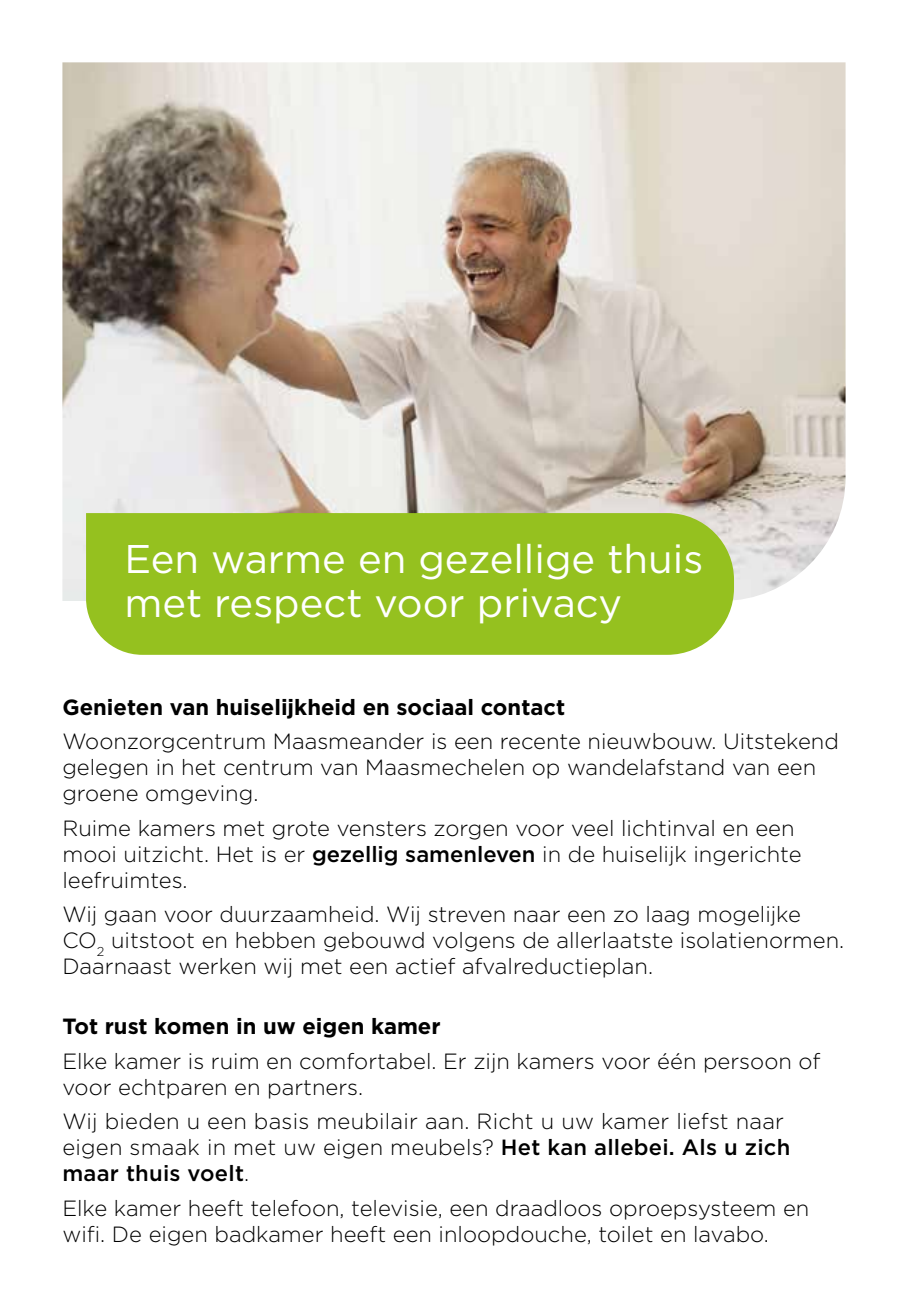
<style>
.page{position:relative;width:908px;height:1304px;background:#fff}
.page>*{position:absolute;margin:0;border:0;box-sizing:border-box;transform-origin:0 0}
.t1{font:40px/44px "Gotham";color:#fff}
.t2{font:300 22px/26px "Gotham";color:#000}
.t3{font:700 22px "Gotham";color:#000}
.s1{font-weight:500}
</style>
<div class="page">
<img style="left:62px;top:62px;width:783px;height:539px">
<div style="left:86px;top:513px;width:647px;height:142px;background:#95c11f"></div>
<h1 class="t1" style="left:124px;top:536px;width:580px">Een warme en gezellige thuis met respect voor privacy</h1>
<p class="t3" style="left:62px;top:693px;width:504px">Genieten van huiselijkheid en sociaal contact</p>
<p class="t2" style="left:62px;top:728px;width:777px">Woonzorgcentrum Maasmeander is een recente nieuwbouw. Uitstekend gelegen in het centrum van Maasmechelen op wandelafstand van een groene omgeving.</p>
<p class="t2" style="left:62px;top:815px;width:740px">Ruime kamers met grote vensters zorgen voor veel lichtinval en een mooi uitzicht. Het is er <span class="s1">gezellig samenleven</span> in de huiselijk ingerichte leefruimtes.</p>
<p class="t2" style="left:62px;top:901px;width:783px">Wij gaan voor duurzaamheid. Wij streven naar een zo laag mogelijke<br>CO<sub>2</sub> uitstoot en hebben gebouwd volgens de allerlaatste isolatienormen.<br>Daarnaast werken wij met een actief afvalreductieplan.</p>
<p class="t3" style="left:62px;top:1012px;width:379px">Tot rust komen in uw eigen kamer</p>
<p class="t2" style="left:62px;top:1047px;width:759px">Elke kamer is ruim en comfortabel. Er zijn kamers voor één persoon of voor echtparen en partners.</p>
<p class="t2" style="left:62px;top:1108px;width:729px">Wij bieden u een basis meubilair aan. Richt u uw kamer liefst naar eigen smaak in met uw eigen meubels? <span class="s1">Het kan allebei. Als u zich maar thuis voelt</span>.</p>
<p class="t2" style="left:62px;top:1194px;width:748px">Elke kamer heeft telefoon, televisie, een draadloos oproepsysteem en wifi. De eigen badkamer heeft een inloopdouche, toilet en lavabo.</p>
</div>
